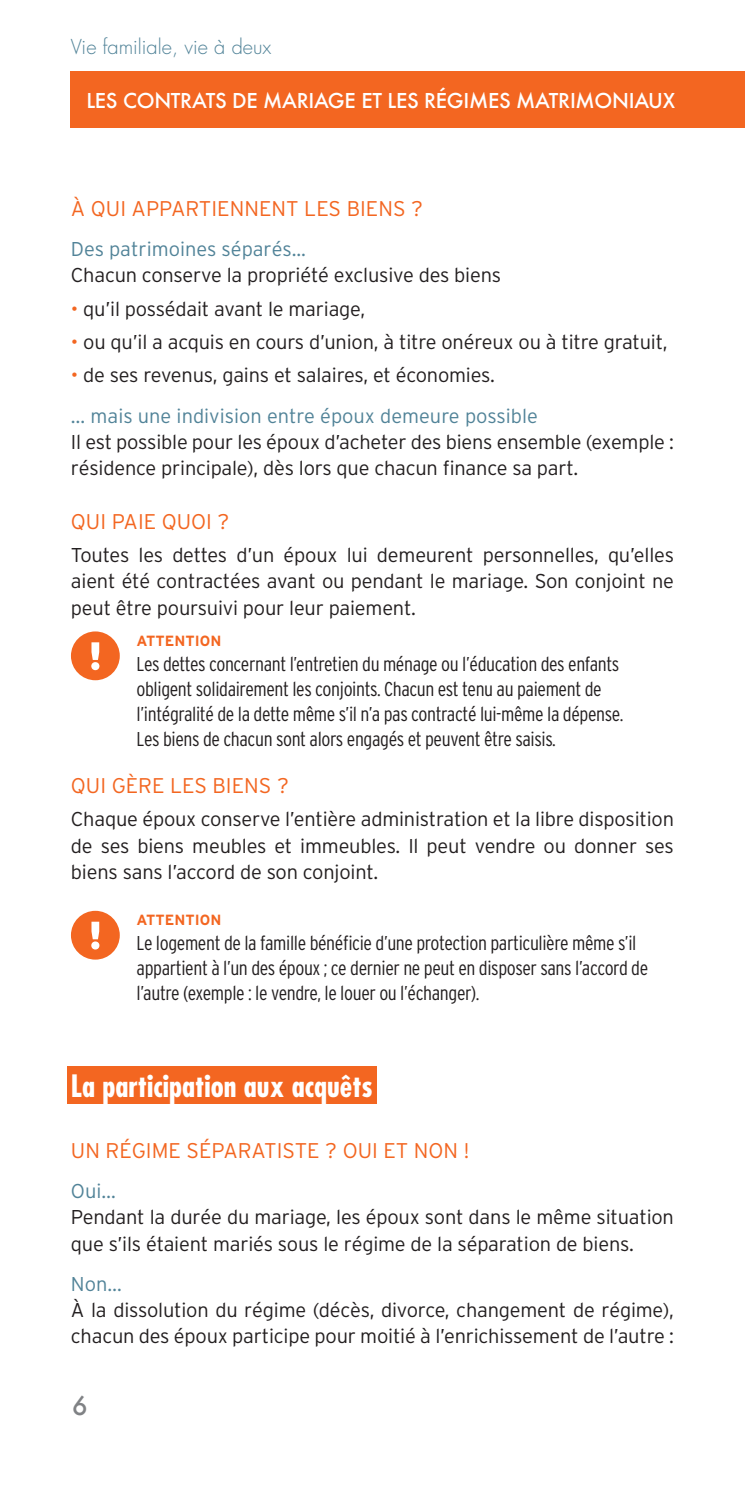
<style>
.page{position:relative;width:745px;height:1489px;background:#fff}
.page>*{position:absolute;margin:0;border:0;box-sizing:border-box;transform-origin:0 0}
.t1{font:700 condensed 30px "Futura";color:#fff}
.t2{font:500 25px "Futura";color:#808285}
.t3{font:300 21.25px "Interstate";color:#f36621}
.t4{font:300 20px/26.2px "Interstate";letter-spacing:-.01em;color:#231f20}
.t5{font:300 condensed 20px/25px "Interstate";letter-spacing:-.02em;color:#231f20}
.t6{font:300 20px/40.5px "Interstate";color:#518398}
.t7{font:500 20px "Futura";letter-spacing:-.015em;color:#fff}
.t8{font:300 20px "Futura";color:#518398}
.t9{font:700 14.75px "Interstate";color:#f36621}
.s1{color:#f36621}
.s2{color:#231f20}
</style>
<div class="page">
<div style="left:71px;top:71px;width:673px;height:57px;background:#f36621"></div>
<div style="left:67px;top:1066px;width:309px;height:38px;background:#f36621"></div>
<div style="left:71px;top:631px;width:49px;height:49px;background:#f36621;border-radius:50%"></div>
<svg style="left:91px;top:642px;width:8px;height:28px"></svg>
<div style="left:71px;top:910px;width:49px;height:49px;background:#f36621;border-radius:50%"></div>
<svg style="left:91px;top:921px;width:8px;height:28px"></svg>
<p class="t8" style="left:71px;top:33px;width:202px">Vie familiale, vie à deux</p>
<p class="t7" style="left:86px;top:86px;width:590px">LES CONTRATS DE MARIAGE ET LES RÉGIMES MATRIMONIAUX</p>
<p class="t3" style="left:71px;top:196px;width:353px">À QUI APPARTIENNENT LES BIENS ?</p>
<p class="t6" style="left:71px;top:229px;width:236px">Des patrimoines séparés...</p>
<p class="t4" style="left:71px;top:262px;width:431px">Chacun conserve la propriété exclusive des biens</p>
<p class="t4" style="left:71px;top:295px;width:295px"><span class="s1">•</span> qu’il possédait avant le mariage,</p>
<p class="t4" style="left:71px;top:329px;width:597px"><span class="s1">•</span> ou qu’il a acquis en cours d’union, à titre onéreux ou à titre gratuit,</p>
<p class="t6" style="left:71px;top:355px;width:468px"><span class="s1">•</span> <span class="s2">de ses revenus, gains et salaires, et économies.<br></span>… mais une indivision entre époux demeure possible</p>
<p class="t4" style="left:71px;top:429px;width:604px">Il est possible pour les époux d’acheter des biens ensemble (exemple : résidence principale), dès lors que chacun finance sa part.</p>
<p class="t3" style="left:71px;top:509px;width:160px">QUI PAIE QUOI ?</p>
<p class="t4" style="left:71px;top:542px;width:604px;text-align:justify">Toutes les dettes d’un époux lui demeurent personnelles, qu’elles aient été contractées avant ou pendant le mariage. Son conjoint ne peut être poursuivi pour leur paiement.</p>
<p class="t9" style="left:136px;top:632px;width:86px">ATTENTION</p>
<p class="t5" style="left:136px;top:651px;width:488px">Les dettes concernant l’entretien du ménage ou l’éducation des enfants obligent solidairement les conjoints. Chacun est tenu au paiement de l’intégralité de la dette même s’il n’a pas contracté lui-même la dépense.<br>Les biens de chacun sont alors engagés et peuvent être saisis.</p>
<p class="t3" style="left:71px;top:773px;width:219px">QUI GÈRE LES BIENS ?</p>
<p class="t4" style="left:71px;top:806px;width:604px;text-align:justify">Chaque époux conserve l’entière administration et la libre disposition de ses biens meubles et immeubles. Il peut vendre ou donner ses biens sans l’accord de son conjoint.</p>
<p class="t9" style="left:136px;top:911px;width:86px">ATTENTION</p>
<p class="t5" style="left:136px;top:930px;width:513px">Le logement de la famille bénéficie d’une protection particulière même s’il appartient à l’un des époux ; ce dernier ne peut en disposer sans l’accord de l’autre (exemple : le vendre, le louer ou l’échanger).</p>
<h1 class="t1" style="left:71px;top:1066px;width:303px">La participation aux acquêts</h1>
<p class="t3" style="left:71px;top:1138px;width:399px">UN RÉGIME SÉPARATISTE ? OUI ET NON !</p>
<p class="t6" style="left:71px;top:1170px;width:46px">Oui…</p>
<p class="t4" style="left:71px;top:1203px;width:604px">Pendant la durée du mariage, les époux sont dans le même situation que s’ils étaient mariés sous le régime de la séparation de biens.</p>
<p class="t6" style="left:71px;top:1263px;width:52px">Non…</p>
<p class="t4" style="left:71px;top:1296px;width:604px">À la dissolution du régime (décès, divorce, changement de régime), chacun des époux participe pour moitié à l’enrichissement de l’autre :</p>
<p class="t2" style="left:72px;top:1388px;width:17px">6</p>
</div>
